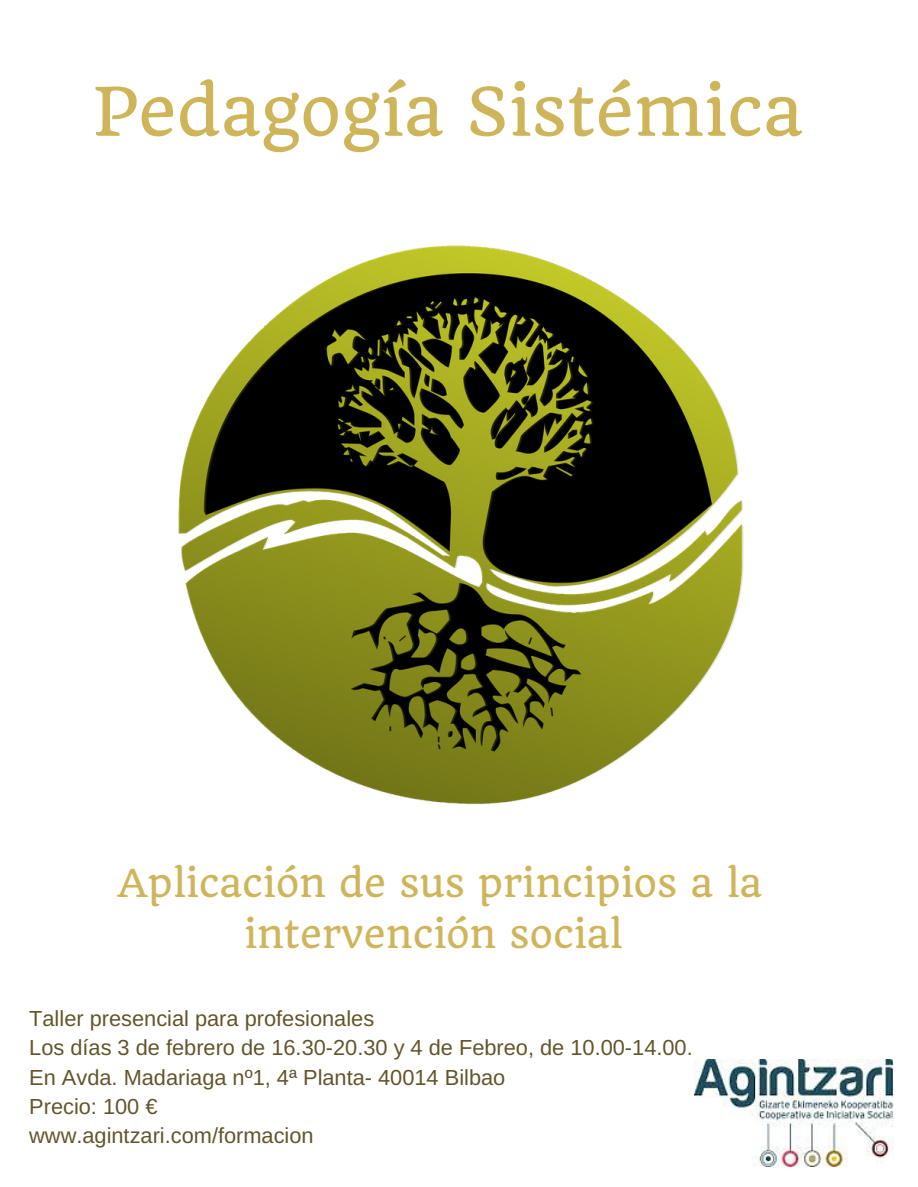
<style>
.page{position:relative;width:918px;height:1187px;background:#fff}
.page>*{position:absolute;margin:0;border:0;box-sizing:border-box;transform-origin:0 0}
.t1{font:65.4px "Quando";color:#cfb55a}
.t2{font:37.35px/51.8px "Quando";color:#cfb55a;text-align:center}
.t3{font:21.75px/29.2px "Arimo";color:#62552b}
</style>
<div class="page">
<img style="left:178px;top:245px;width:566px;height:560px">
<img style="left:694px;top:1059px;width:199px;height:107px">
<h1 class="t1" style="left:92px;top:71px;width:712px">Pedagogía Sistémica</h1>
<h2 class="t2" style="left:118px;top:857px;width:646px">Aplicación de sus principios a la intervención social</h2>
<p class="t3" style="left:29px;top:1003px;width:665px">Taller presencial para profesionales<br>Los días 3 de febrero de 16.30-20.30 y 4 de Febreo, de 10.00-14.00.<br>En Avda. Madariaga nº1, 4ª Planta- 40014 Bilbao<br>Precio: 100 €<br>www.agintzari.com/formacion</p>
</div>
